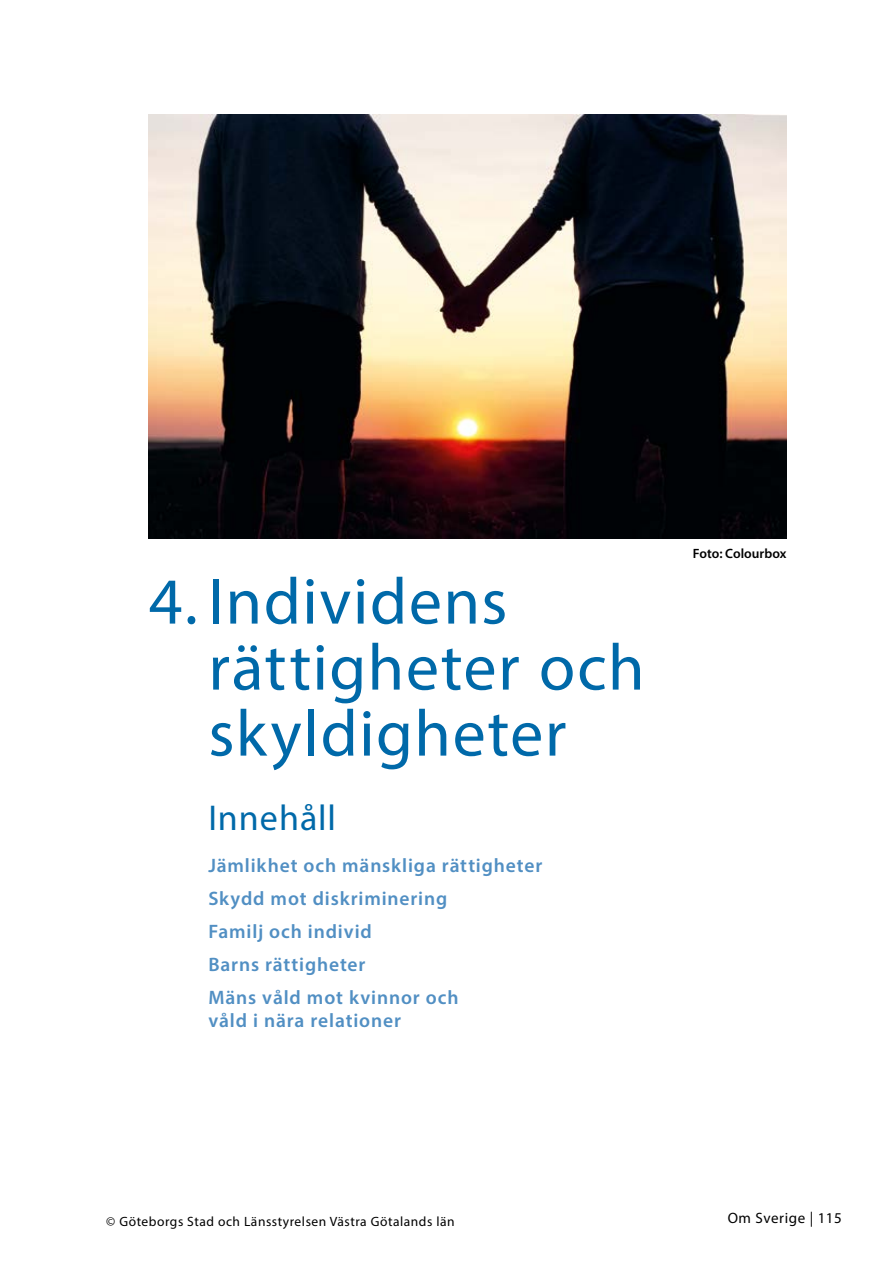
<style>
.page{position:relative;width:893px;height:1263px;background:#fff}
.page>*{position:absolute;margin:0;border:0;box-sizing:border-box;transform-origin:0 0}
.t1{font:66px/66px "Myriad Pro";letter-spacing:.025em;color:#0069a9}
.t2{font:36px "Myriad Pro";letter-spacing:.025em;color:#0069a9}
.t3{font:600 19.5px/33.2px "Myriad Pro";letter-spacing:.045em;color:#518fc3}
.t4{font:15px "Myriad Pro";letter-spacing:.04em;color:#000}
.t5{font:13.5px "Myriad Pro";letter-spacing:.04em;color:#000}
.t6{font:600 13.5px "Myriad Pro";color:#000}
</style>
<div class="page">
<img style="left:149px;top:115px;width:638px;height:424px">
<h1 class="t1" style="left:208px;top:567px;width:438px;text-indent:-60px">4. Individens rättigheter och skyldigheter</h1>
<h2 class="t2" style="left:208px;top:796px;width:129px">Innehåll</h2>
<p class="t3" style="left:208px;top:848px;width:335px">Jämlikhet och mänskliga rättigheter<br>Skydd mot diskriminering<br>Familj och individ<br>Barns rättigheter<br>Mäns våld mot kvinnor och</p>
<p class="t3" style="left:208px;top:1003px;width:194px">våld i nära relationer</p>
<p class="t6" style="left:693px;top:545px;width:95px">Foto: Colourbox</p>
<p class="t5" style="left:106px;top:1213px;width:350px">© Göteborgs Stad och Länsstyrelsen Västra Götalands län</p>
<p class="t4" style="left:728px;top:1209px;width:116px">Om Sverige | 115</p>
</div>
